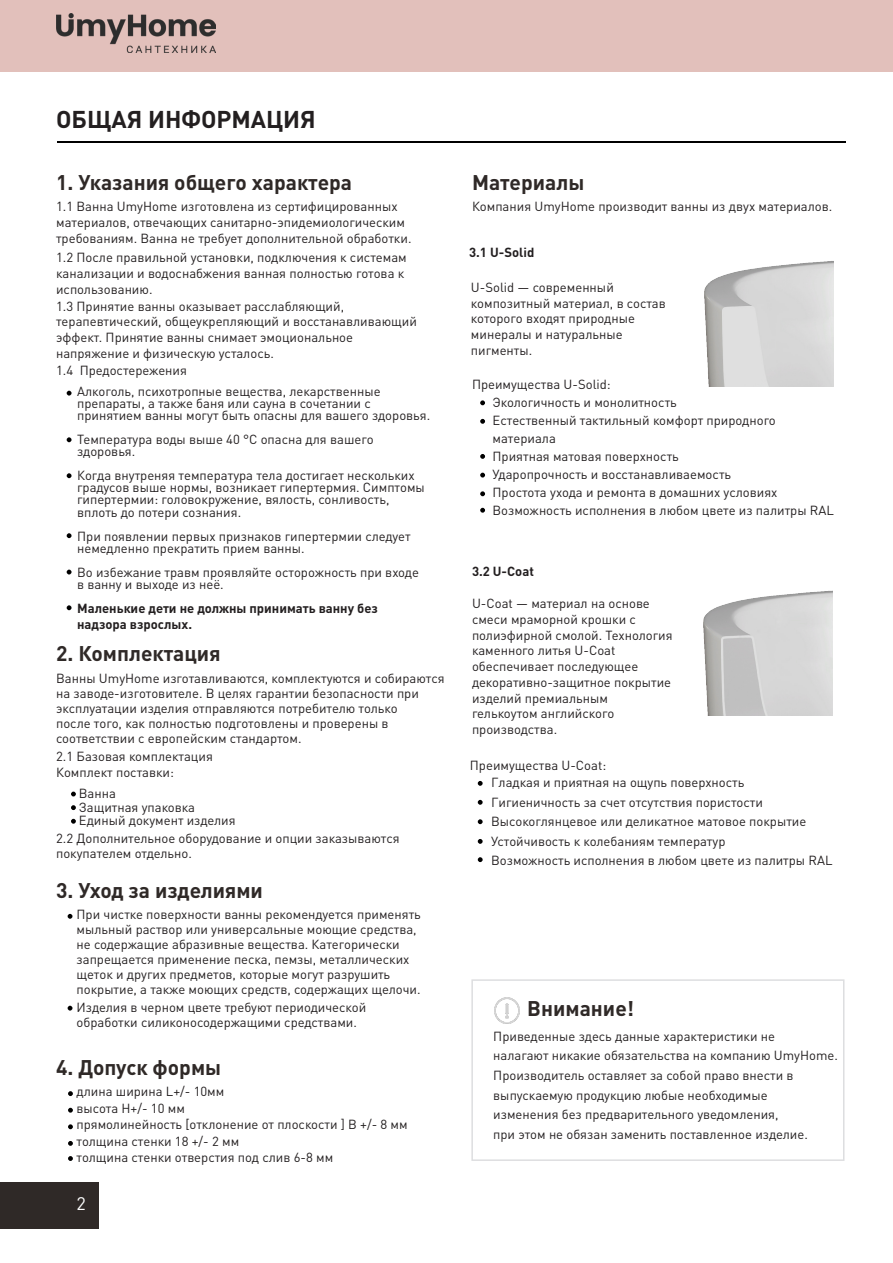
<style>
.page{position:relative;width:893px;height:1263px;background:#fff}
.page>*{position:absolute;margin:0;border:0;box-sizing:border-box;transform-origin:0 0}
.t1{font:700 24px "DIN Pro";color:#231f20}
.t2{font:700 21px "DIN Pro";color:#2f2927}
.t3{font:18px "DIN Pro";color:#fff}
.t4{font:13.05px/15.6px "DIN Pro";color:#231f20}
.t5{font:700 13.05px "DIN Pro";color:#231f20}
</style>
<div class="page">
<div style="left:0;top:0;width:893px;height:72px;background:#e2c0bb"></div>
<hr style="left:57px;top:142px;width:788px;height:1px;background:#000">
<div style="left:1px;top:1182px;width:98px;height:46px;background:#2f2927"></div>
<div style="left:471px;top:979px;width:373px;height:182px;border:2px solid #dddee0"></div>
<img style="left:494px;top:997px;width:26px;height:27px">
<img style="left:703px;top:590px;width:129px;height:126px">
<img style="left:704px;top:261px;width:129px;height:125px">
<svg style="left:67px;top:391px;width:5px;height:5px"></svg>
<svg style="left:67px;top:437px;width:5px;height:5px"></svg>
<svg style="left:67px;top:473px;width:5px;height:5px"></svg>
<svg style="left:67px;top:533px;width:5px;height:5px"></svg>
<svg style="left:67px;top:570px;width:5px;height:4px"></svg>
<svg style="left:67px;top:605px;width:5px;height:5px"></svg>
<svg style="left:71px;top:792px;width:5px;height:4px"></svg>
<svg style="left:71px;top:805px;width:5px;height:5px"></svg>
<svg style="left:71px;top:819px;width:5px;height:5px"></svg>
<svg style="left:68px;top:914px;width:4px;height:5px"></svg>
<svg style="left:68px;top:1006px;width:4px;height:4px"></svg>
<svg style="left:68px;top:1091px;width:5px;height:5px"></svg>
<svg style="left:68px;top:1108px;width:5px;height:5px"></svg>
<svg style="left:68px;top:1124px;width:5px;height:5px"></svg>
<svg style="left:68px;top:1141px;width:5px;height:5px"></svg>
<svg style="left:68px;top:1156px;width:5px;height:5px"></svg>
<svg style="left:480px;top:400px;width:5px;height:5px"></svg>
<svg style="left:480px;top:419px;width:5px;height:5px"></svg>
<svg style="left:480px;top:454px;width:5px;height:5px"></svg>
<svg style="left:480px;top:473px;width:5px;height:4px"></svg>
<svg style="left:480px;top:491px;width:5px;height:5px"></svg>
<svg style="left:480px;top:508px;width:5px;height:5px"></svg>
<svg style="left:478px;top:800px;width:5px;height:5px"></svg>
<svg style="left:478px;top:781px;width:5px;height:5px"></svg>
<svg style="left:478px;top:819px;width:5px;height:5px"></svg>
<svg style="left:478px;top:839px;width:5px;height:5px"></svg>
<svg style="left:478px;top:857px;width:5px;height:5px"></svg>
<img style="left:56px;top:13px;width:159px;height:40px">
<p class="t1" style="left:56px;top:99px;width:261px">ОБЩАЯ ИНФОРМАЦИЯ</p>
<p class="t2" style="left:56px;top:165px;width:298px">1. Указания общего характера</p>
<p class="t2" style="left:472px;top:165px;width:114px">Материалы</p>
<p class="t4" style="left:56px;top:198px;width:343px">1.1 Ванна UmyHome изготовлена из сертифицированных</p>
<p class="t4" style="left:56px;top:213px;width:350px">материалов, отвечающих санитарно-эпидемиологическим</p>
<p class="t4" style="left:56px;top:229px;width:357px">требованиям. Ванна не требует дополнительной обработки.</p>
<p class="t4" style="left:56px;top:248px;width:352px">1.2 После правильной установки, подключения к системам</p>
<p class="t4" style="left:56px;top:264px;width:350px">канализации и водоснабжения ванная полностью готова к</p>
<p class="t4" style="left:56px;top:280px;width:98px">использованию.</p>
<p class="t4" style="left:56px;top:297px;width:290px">1.3 Принятие ванны оказывает расслабляющий,</p>
<p class="t4" style="left:56px;top:313px;width:362px">терапевтический, общеукрепляющий и восстанавливающий эффект. Принятие ванны снимает эмоциональное</p>
<p class="t4" style="left:56px;top:344px;width:219px">напряжение и физическую усталось.</p>
<p class="t4" style="left:56px;top:362px;width:132px">1.4 Предостережения</p>
<p class="t4" style="left:77px;top:383px;width:305px">Алкоголь, психотропные вещества, лекарственные</p>
<p class="t4" style="left:77px;top:395px;width:295px">препараты, а также баня или сауна в сочетании с</p>
<p class="t4" style="left:77px;top:407px;width:355px">принятием ванны могут быть опасны для вашего здоровья.</p>
<p class="t4" style="left:77px;top:431px;width:298px">Температура воды выше 40 °C опасна для вашего</p>
<p class="t4" style="left:77px;top:443px;width:60px">здоровья.</p>
<p class="t4" style="left:77px;top:467px;width:339px">Когда внутреняя температура тела достигает нескольких</p>
<p class="t4" style="left:77px;top:479px;width:349px">градусов выше нормы, возникает гипертермия. Симптомы</p>
<p class="t4" style="left:77px;top:491px;width:314px">гипертермии: головокружение, вялость, сонливость,</p>
<p class="t4" style="left:77px;top:503px;width:166px">вплоть до потери сознания.</p>
<p class="t4" style="left:77px;top:527px;width:335px">При появлении первых признаков гипертермии следует</p>
<p class="t4" style="left:77px;top:539px;width:229px">немедленно прекратить прием ванны.</p>
<p class="t4" style="left:77px;top:563px;width:343px">Во избежание травм проявляйте осторожность при входе</p>
<p class="t4" style="left:77px;top:575px;width:148px">в ванну и выходе из неё.</p>
<p class="t5" style="left:77px;top:597px;width:302px">Маленькие дети не должны принимать ванну без</p>
<p class="t5" style="left:77px;top:613px;width:117px">надзора взрослых.</p>
<p class="t2" style="left:56px;top:636px;width:166px">2. Комплектация</p>
<p class="t4" style="left:56px;top:669px;width:390px">Ванны UmyHome изготавливаются, комплектуются и собираются</p>
<p class="t4" style="left:56px;top:684px;width:364px">на заводе-изготовителе. В целях гарантии безопасности при</p>
<p class="t4" style="left:56px;top:699px;width:343px">эксплуатации изделия отправляются потребителю только</p>
<p class="t4" style="left:56px;top:714px;width:334px">после того, как полностью подготовлены и проверены в</p>
<p class="t4" style="left:56px;top:729px;width:247px">соответствии с европейским стандартом.</p>
<p class="t4" style="left:56px;top:747px;width:158px">2.1 Базовая комплектация</p>
<p class="t4" style="left:56px;top:763px;width:119px">Комплект поставки:</p>
<p class="t4" style="left:79px;top:785px;width:118px;line-height:13.5px">Ванна<br>Защитная упаковка</p>
<p class="t4" style="left:79px;top:811px;width:158px">Единый документ изделия</p>
<p class="t4" style="left:56px;top:829px;width:345px">2.2 Дополнительное оборудование и опции заказываются</p>
<p class="t4" style="left:56px;top:844px;width:137px">покупателем отдельно.</p>
<p class="t2" style="left:56px;top:873px;width:208px">3. Уход за изделиями</p>
<p class="t4" style="left:77px;top:905px;width:346px">При чистке поверхности ванны рекомендуется применять</p>
<p class="t4" style="left:77px;top:920px;width:342px">мыльный раствор или универсальные моющие средства,</p>
<p class="t4" style="left:77px;top:935px;width:325px">не содержащие абразивные вещества. Категорически</p>
<p class="t4" style="left:77px;top:950px;width:334px">запрещается применение песка, пемзы, металлических</p>
<p class="t4" style="left:77px;top:965px;width:315px">щеток и других предметов, которые могут разрушить</p>
<p class="t4" style="left:77px;top:980px;width:346px">покрытие, а также моющих средств, содержащих щелочи.</p>
<p class="t4" style="left:77px;top:998px;width:291px">Изделия в черном цвете требуют периодической</p>
<p class="t4" style="left:77px;top:1013px;width:282px">обработки силиконосодержащими средствами.</p>
<p class="t2" style="left:56px;top:1050px;width:167px">4. Допуск формы</p>
<p class="t4" style="left:77px;top:1082px;width:149px">длина ширина L+/- 10мм</p>
<p class="t4" style="left:77px;top:1099px;width:110px">высота H+/- 10 мм</p>
<p class="t4" style="left:77px;top:1115px;width:333px">прямолинейность [отклонение от плоскости ] В +/- 8 мм</p>
<p class="t4" style="left:77px;top:1132px;width:164px">толщина стенки 18 +/- 2 мм</p>
<p class="t4" style="left:77px;top:1148px;width:258px">толщина стенки отверстия под слив 6-8 мм</p>
<p class="t3" style="left:77px;top:1189px;width:11px">2</p>
<p class="t4" style="left:472px;top:198px;width:362px">Компания UmyHome производит ванны из двух материалов.</p>
<p class="t5" style="left:469px;top:242px;width:67px">3.1 U-Solid</p>
<p class="t4" style="left:471px;top:278px;width:144px">U-Solid — современный</p>
<p class="t4" style="left:471px;top:294px;width:196px">композитный материал, в состав</p>
<p class="t4" style="left:471px;top:310px;width:166px">которого входят природные</p>
<p class="t4" style="left:471px;top:325px;width:153px">минералы и натуральные</p>
<p class="t4" style="left:471px;top:341px;width:63px">пигменты.</p>
<p class="t4" style="left:472px;top:375px;width:140px">Преимущества U-Solid:</p>
<p class="t4" style="left:493px;top:393px;width:186px">Экологичность и монолитность</p>
<p class="t4" style="left:493px;top:411px;width:285px">Естественный тактильный комфорт природного</p>
<p class="t4" style="left:493px;top:429px;width:65px">материала</p>
<p class="t4" style="left:493px;top:447px;width:188px">Приятная матовая поверхность</p>
<p class="t4" style="left:493px;top:465px;width:240px">Ударопрочность и восстанавливаемость</p>
<p class="t4" style="left:493px;top:483px;width:286px">Простота ухода и ремонта в домашних условиях</p>
<p class="t4" style="left:493px;top:501px;width:343px">Возможность исполнения в любом цвете из палитры RAL</p>
<p class="t5" style="left:472px;top:560px;width:63px">3.2 U-Coat</p>
<p class="t4" style="left:472px;top:594px;width:179px">U-Coat — материал на основе</p>
<p class="t4" style="left:472px;top:610px;width:165px">смеси мраморной крошки с</p>
<p class="t4" style="left:472px;top:626px;width:202px">полиэфирной смолой. Технология</p>
<p class="t4" style="left:472px;top:642px;width:145px">каменного литья U-Coat</p>
<p class="t4" style="left:472px;top:657px;width:168px">обеспечивает последующее</p>
<p class="t4" style="left:472px;top:673px;width:201px">декоративно-защитное покрытие</p>
<p class="t4" style="left:472px;top:689px;width:138px">изделий премиальным</p>
<p class="t4" style="left:472px;top:705px;width:144px">гелькоутом английского</p>
<p class="t4" style="left:472px;top:720px;width:87px">производства.</p>
<p class="t4" style="left:470px;top:757px;width:138px">Преимущества U-Coat:</p>
<p class="t4" style="left:491px;top:773px;width:255px">Гладкая и приятная на ощупь поверхность</p>
<p class="t4" style="left:491px;top:793px;width:273px">Гигиеничность за счет отсутствия пористости</p>
<p class="t4" style="left:491px;top:812px;width:317px">Высокоглянцевое или деликатное матовое покрытие</p>
<p class="t4" style="left:491px;top:832px;width:236px">Устойчивость к колебаниям температур</p>
<p class="t4" style="left:491px;top:851px;width:343px">Возможность исполнения в любом цвете из палитры RAL</p>
<p class="t2" style="left:527px;top:990px;width:108px">Внимание!</p>
<p class="t4" style="left:493px;top:1027px;width:283px">Приведенные здесь данные характеристики не</p>
<p class="t4" style="left:493px;top:1047px;width:346px">налагают никакие обязательства на компанию UmyHome.</p>
<p class="t4" style="left:493px;top:1066px;width:302px">Производитель оставляет за собой право внести в</p>
<p class="t4" style="left:493px;top:1086px;width:276px">выпускаемую продукцию любые необходимые</p>
<p class="t4" style="left:493px;top:1105px;width:287px">изменения без предварительного уведомления,</p>
<p class="t4" style="left:493px;top:1125px;width:316px">при этом не обязан заменить поставленное изделие.</p>
</div>
